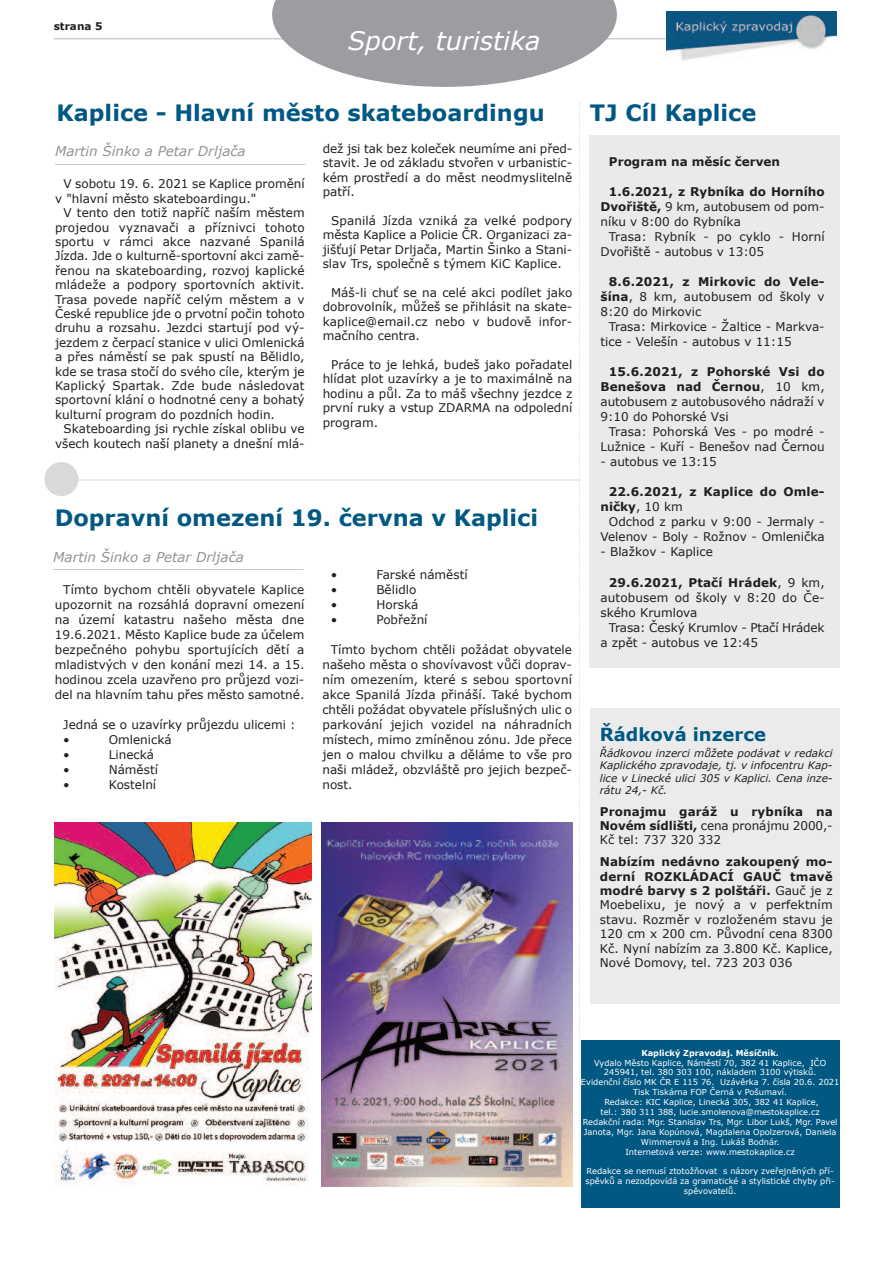
<style>
.page{position:relative;width:893px;height:1263px;background:#fff}
.page>*{position:absolute;margin:0;border:0;box-sizing:border-box;transform-origin:0 0}
.t1{font:italic 25.5px "Verdana";color:#fff}
.t2{font:700 22.5px "Verdana";color:#005883}
.t3{font:700 18px "Verdana";color:#005883}
.t4{font:italic 13.5px "Verdana";color:#919396}
.t5{font:12px/14.4px "Verdana";color:#231f20;text-align:justify}
.t6{font:700 12px/14.4px "Verdana";letter-spacing:.01em;color:#231f20}
.t7{font:italic 10.5px/12.6px "Verdana";color:#231f20;text-align:justify}
.t8{font:700 10.5px "Verdana";color:#231f20}
.t9{font:8.25px/9.9px "Verdana";color:#fff;text-align:center}
.t10{font:700 8.25px "Verdana";color:#fff}
.s1{font-weight:700}
.s2{font-weight:400}
</style>
<div class="page">
<hr style="left:54px;top:38px;width:784px;height:1px;background:#cbcccd">
<div style="left:666px;top:11px;width:173px;height:51px;background:#fff"></div>
<img style="left:666px;top:11px;width:171px;height:50px">
<hr style="left:53px;top:480px;width:527px;height:1px;background:#eaeaeb">
<div style="left:44px;top:462px;width:34px;height:34px;background:#d9d9d9;border-radius:50%"></div>
<hr style="left:55px;top:164px;width:250px;height:1px;background:#c5c6c7">
<hr style="left:53px;top:569px;width:251px;height:1px;background:#c5c6c7">
<svg style="left:579px;top:103px;width:1px;height:1105px"></svg>
<svg style="left:272px;top:0;width:345px;height:87px"></svg>
<div style="left:589px;top:135px;width:251px;height:533px;background:#e9eaeb"></div>
<img style="left:55px;top:822px;width:256px;height:364px">
<img style="left:322px;top:822px;width:250px;height:365px">
<div style="left:590px;top:708px;width:250px;height:295px;background:#ecebeb"></div>
<div style="left:581px;top:1040px;width:259px;height:168px;background:#005883"></div>
<p class="t8" style="left:54px;top:19px;width:50px">strana 5</p>
<h1 class="t1" style="left:348px;top:24px;width:194px">Sport, turistika</h1>
<h2 class="t2" style="left:57px;top:98px;width:490px">Kaplice - Hlavní město skateboardingu</h2>
<p class="t4" style="left:55px;top:143px;width:192px">Martin Šinko a Petar Drljača</p>
<p class="t5" style="left:323px;top:141px;width:251px">dež jsi tak bez koleček neumíme ani před&shy;stavit. Je od základu stvořen v urbanistic&shy;kém prostředí a do měst neodmyslitelně patří.</p>
<p class="t5" style="left:323px;top:213px;width:251px;text-indent:9px">Spanilá Jízda vzniká za velké podpory města Kaplice a Policie ČR. Organizaci za&shy;jišťují Petar Drljača, Martin Šinko a Stani&shy;slav Trs, společně s týmem KiC Kaplice.</p>
<p class="t5" style="left:323px;top:285px;width:251px;text-indent:9px">Máš-li chuť se na celé akci podílet jako dobrovolník, můžeš se přihlásit na skate&shy;kaplice@email.cz nebo v budově infor&shy;mačního centra.</p>
<p class="t5" style="left:323px;top:357px;width:251px;text-indent:9px">Práce to je lehká, budeš jako pořadatel hlídat plot uzavírky a je to maximálně na hodinu a půl. Za to máš všechny jezdce z první ruky a vstup ZDARMA na odpolední program.</p>
<p class="t5" style="left:55px;top:176px;width:251px;text-indent:9px">V sobotu 19. 6. 2021 se Kaplice promění v "hlavní město skateboardingu."</p>
<p class="t5" style="left:55px;top:205px;width:251px;text-indent:9px">V tento den totiž napříč naším městem projedou vyznavači a příznivci tohoto sportu v rámci akce nazvané Spanilá Jízda. Jde o kulturně-sportovní akci zamě&shy;řenou na skateboarding, rozvoj kaplické mládeže a podpory sportovních aktivit.<br>Trasa povede napříč celým městem a v České republice jde o prvotní počin tohoto druhu a rozsahu. Jezdci startují pod vý&shy;jezdem z čerpací stanice v ulici Omlenická a přes náměstí se pak spustí na Bělidlo, kde se trasa stočí do svého cíle, kterým je Kaplický Spartak. Zde bude následovat sportovní klání o hodnotné ceny a bohatý kulturní program do pozdních hodin.</p>
<p class="t5" style="left:55px;top:421px;width:251px;text-align:right">Skateboarding jsi rychle získal oblibu ve všech koutech naší planety a dnešní mlá-</p>
<h2 class="t2" style="left:55px;top:503px;width:485px">Dopravní omezení 19. června v Kaplici</h2>
<p class="t4" style="left:53px;top:548px;width:192px">Martin Šinko a Petar Drljača</p>
<p class="t5" style="left:55px;top:581px;width:251px;line-height:15px;text-indent:9px">Tímto bychom chtěli obyvatele Kaplice upozornit na rozsáhlá dopravní omezení na území katastru našeho města dne 19.6.2021. Město Kaplice bude za účelem bezpečného pohybu sportujících dětí a mladistvých v den konání mezi 14. a 15. hodinou zcela uzavřeno pro průjezd vozi&shy;del na hlavním tahu přes město samotné.</p>
<p class="t5" style="left:63px;top:716px;width:234px;line-height:15px">Jedná se o uzavírky průjezdu ulicemi : •</p>
<p class="t5" style="left:109px;top:732px;width:65px">Omlenická</p>
<p class="t5" style="left:63px;top:747px;width:8px">•</p>
<p class="t5" style="left:109px;top:747px;width:47px">Linecká</p>
<p class="t5" style="left:63px;top:762px;width:8px">•</p>
<p class="t5" style="left:109px;top:762px;width:51px">Náměstí</p>
<p class="t5" style="left:63px;top:777px;width:8px">•</p>
<p class="t5" style="left:109px;top:777px;width:49px">Kostelní</p>
<p class="t5" style="left:331px;top:567px;width:8px">•</p>
<p class="t5" style="left:376px;top:567px;width:93px">Farské náměstí</p>
<p class="t5" style="left:331px;top:582px;width:8px">•</p>
<p class="t5" style="left:376px;top:582px;width:42px">Bělidlo</p>
<p class="t5" style="left:331px;top:597px;width:8px">•</p>
<p class="t5" style="left:376px;top:597px;width:43px">Horská</p>
<p class="t5" style="left:331px;top:612px;width:8px">•</p>
<p class="t5" style="left:376px;top:612px;width:53px">Pobřežní</p>
<p class="t5" style="left:322px;top:641px;width:251px;line-height:15px;text-indent:9px">Tímto bychom chtěli požádat obyvatele našeho města o shovívavost vůči doprav&shy;ním omezením, které s sebou sportovní akce Spanilá Jízda přináší. Také bychom chtěli požádat obyvatele příslušných ulic o parkování jejich vozidel na náhradních místech, mimo zmíněnou zónu. Jde přece jen o malou chvilku a děláme to vše pro naši mládež, obzvláště pro jejich bezpeč&shy;nost.</p>
<h2 class="t2" style="left:590px;top:98px;width:168px">TJ Cíl Kaplice</h2>
<p class="t6" style="left:609px;top:154px;width:173px">Program na měsíc červen</p>
<p class="t5" style="left:600px;top:184px;width:226px;line-height:15px;text-indent:9px"><span class="s1">1.6.2021, z Rybníka do Horního Dvořiště,</span> 9 km, autobusem od pom&shy;níku v 8:00 do Rybníka</p>
<p class="t5" style="left:600px;top:229px;width:226px;line-height:15px;text-indent:9px">Trasa: Rybník - po cyklo - Horní<br>Dvořiště - autobus v 13:05</p>
<p class="t5" style="left:600px;top:274px;width:226px;line-height:15px;text-indent:9px"><span class="s1">8.6.2021, z Mirkovic do Vele&shy;šína</span>, 8 km, autobusem od školy v 8:20 do Mirkovic</p>
<p class="t5" style="left:600px;top:319px;width:226px;line-height:15px;text-indent:9px">Trasa: Mirkovice - Žaltice - Markva&shy;tice - Velešín - autobus v 11:15</p>
<p class="t5" style="left:600px;top:364px;width:226px;line-height:15px;text-indent:9px"><span class="s1">15.6.2021, z Pohorské Vsi do Benešova nad Černou</span>, 10 km, autobusem z autobusového nádraží v 9:10 do Pohorské Vsi</p>
<p class="t5" style="left:600px;top:424px;width:226px;line-height:15px;text-align:right">Trasa: Pohorská Ves - po modré -<br>Lužnice - Kuří - Benešov nad Černou</p>
<p class="t5" style="left:600px;top:454px;width:118px">- autobus ve 13:15</p>
<p class="t6" style="left:600px;top:484px;width:226px;line-height:15px;text-indent:9px">22.6.2021, z Kaplice do Omle&shy;ničky<span class="s2">, 10 km</span></p>
<p class="t5" style="left:600px;top:514px;width:226px;line-height:15px;text-align:right">Odchod z parku v 9:00 - Jermaly -<br>Velenov - Boly - Rožnov - Omlenička</p>
<p class="t5" style="left:600px;top:544px;width:114px">- Blažkov - Kaplice</p>
<p class="t5" style="left:600px;top:574px;width:226px;line-height:15px;text-indent:9px"><span class="s1">29.6.2021, Ptačí Hrádek</span>, 9 km, autobusem od školy v 8:20 do Če&shy;ského Krumlova</p>
<p class="t5" style="left:600px;top:619px;width:226px;line-height:15px;text-indent:9px">Trasa: Český Krumlov - Ptačí Hrádek a zpět - autobus ve 12:45</p>
<h3 class="t3" style="left:600px;top:722px;width:168px">Řádková inzerce</h3>
<p class="t7" style="left:600px;top:746px;width:234px">Řádkovou inzerci můžete podávat v redakci Kaplického zpravodaje, tj. v infocentru Kap&shy;lice v Linecké ulici 305 v Kaplici. Cena inze&shy;rátu 24,- Kč.</p>
<p class="t6" style="left:600px;top:803px;width:234px;text-align:justify">Pronajmu garáž u rybníka na Novém sídlišti, <span class="s2">cena pronájmu 2000,- Kč tel: 737 320 332</span></p>
<p class="t5" style="left:600px;top:854px;width:234px"><span class="s1">Nabízím nedávno zakoupený mo&shy;derní ROZKLÁDACÍ GAUČ tmavě modré barvy s 2 polštáři.</span> Gauč je z Moebelixu, je nový a v perfektním stavu. Rozměr v rozloženém stavu je 120 cm x 200 cm. Původní cena 8300<br>Kč. Nyní nabízím za 3.800 Kč. Kaplice, Nové Domovy, tel. 723 203 036</p>
<p class="t10" style="left:641px;top:1047px;width:139px">Kaplický Zpravodaj. Měsíčník.</p>
<p class="t9" style="left:581px;top:1057px;width:260px">Vydalo Město Kaplice, Náměstí 70, 382 41 Kaplice, IČO 245941, tel. 380 303 100, nákladem 3100 výtisků.<br>Evidenční číslo MK ČR E 115 76. Uzávěrka 7. čísla 20.6. 2021<br>Tisk Tiskárna FOP Černá v Pošumaví.<br>Redakce: KIC Kaplice, Linecká 305, 382 41 Kaplice,<br>tel.: 380 311 388, lucie.smolenova@mestokaplice.cz Redakční rada: Mgr. Stanislav Trs, Mgr. Libor Lukš, Mgr. Pavel Janota, Mgr. Jana Kopúnová, Magdalena Opolzerová, Daniela Wimmerová a Ing. Lukáš Bodnár.<br>Internetová verze: www.mestokaplice.cz</p>
<p class="t9" style="left:585px;top:1166px;width:251px">Redakce se nemusí ztotožňovat s názory zveřejněných pří&shy;spěvků a nezodpovídá za gramatické a stylistické chyby při&shy;spěvovatelů.</p>
</div>
